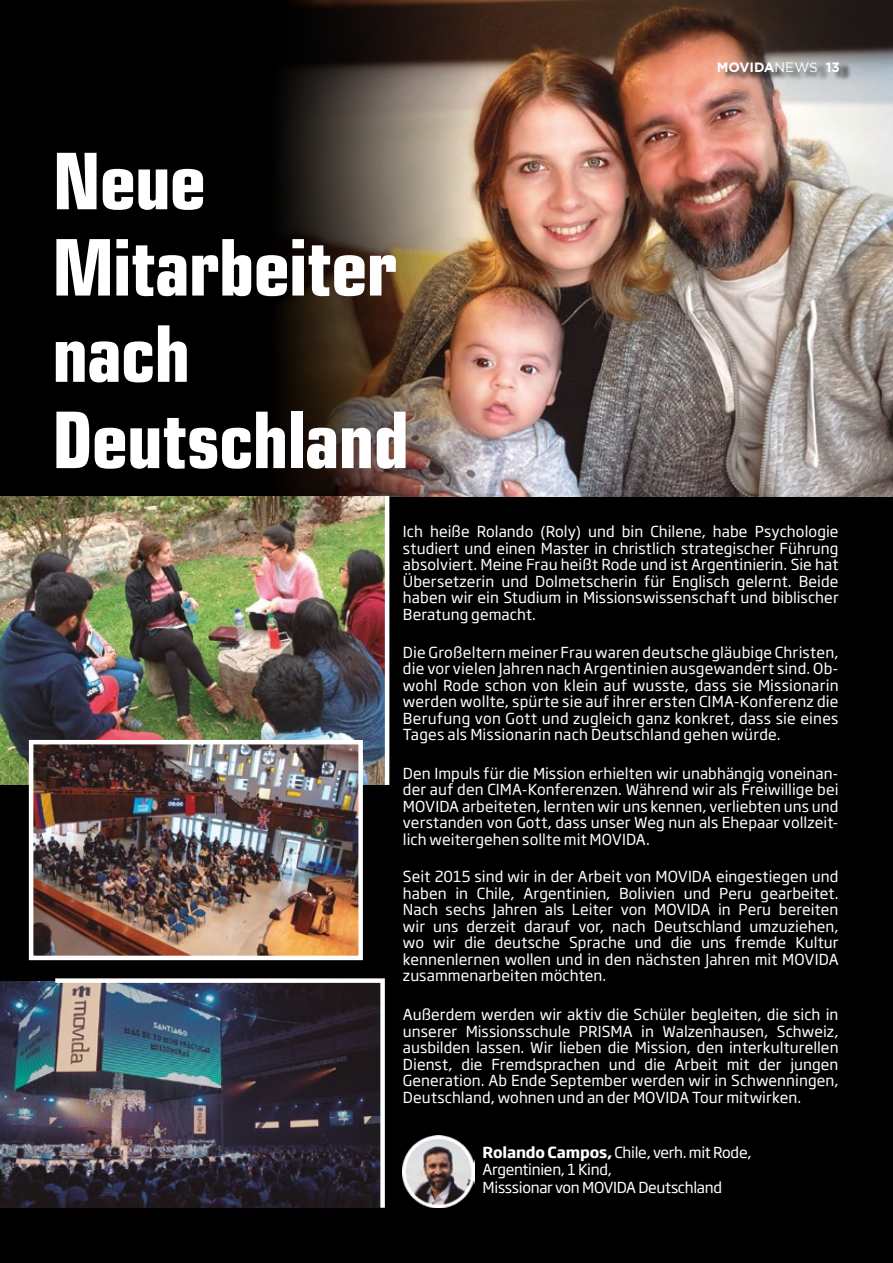
<style>
.page{position:relative;width:893px;height:1263px;background:#000}
.page>*{position:absolute;margin:0;border:0;box-sizing:border-box;transform-origin:0 0}
.t1{font:700 condensed 78px/86.2px "Eurostile LT Std";letter-spacing:-.015em;color:#fff}
.t2{font:15px/16.5px "Soho Gothic Pro";letter-spacing:.005em;color:#fff;text-align:justify}
.t3{font:15px/17.2px "Soho Gothic Pro";letter-spacing:-.02em;color:#fff}
.t4{font:700 13.5px "Gotham";color:#fff}
.s1{font-weight:400}
.s2{font-weight:700}
</style>
<div class="page">
<img style="left:281px;top:0;width:612px;height:496px">
<img style="left:0;top:496px;width:385px;height:289px">
<img style="left:0;top:981px;width:51px;height:227px">
<img style="left:51px;top:978px;width:334px;height:230px">
<img style="left:34px;top:745px;width:324px;height:210px">
<div style="left:29px;top:740px;width:334px;height:220px;border:4px solid #fff"></div>
<hr style="left:385px;top:496px;width:4px;height:289px;background:#fff">
<img style="left:403px;top:1136px;width:71px;height:71px">
<div style="left:722px;top:62px;width:129px;height:19px;background:#000;opacity:.75"></div>
<h1 class="t1" style="left:52px;top:138px;width:359px">Neue<br>Mitarbeiter nach<br>Deutschland</h1>
<p class="t4" style="left:717px;top:59px;width:124px">MOVIDA<span class="s1">NEWS</span> 13</p>
<p class="t2" style="left:403px;top:522px;width:437px">Ich heiße Rolando (Roly) und bin Chilene, habe Psychologie studiert und einen Master in christlich strategischer Führung absolviert. Meine Frau heißt Rode und ist Argentinierin. Sie hat Übersetzerin und Dolmetscherin für Englisch gelernt. Beide haben wir ein Studium in Missionswissenschaft und biblischer Beratung gemacht.</p>
<p class="t2" style="left:403px;top:643px;width:437px">Die Großeltern meiner Frau waren deutsche gläubige Christen, die vor vielen Jahren nach Argentinien ausgewandert sind. Ob&shy;wohl Rode schon von klein auf wusste, dass sie Missionarin werden wollte, spürte sie auf ihrer ersten CIMA-Konferenz die Berufung von Gott und zugleich ganz konkret, dass sie eines Tages als Missionarin nach Deutschland gehen würde.</p>
<p class="t2" style="left:403px;top:764px;width:437px">Den Impuls für die Mission erhielten wir unabhängig voneinan&shy;der auf den CIMA-Konferenzen. Während wir als Freiwillige bei MOVIDA arbeiteten, lernten wir uns kennen, verliebten uns und verstanden von Gott, dass unser Weg nun als Ehepaar vollzeit&shy;lich weitergehen sollte mit MOVIDA.</p>
<p class="t2" style="left:403px;top:867px;width:437px">Seit 2015 sind wir in der Arbeit von MOVIDA eingestiegen und haben in Chile, Argentinien, Bolivien und Peru gearbeitet.<br>Nach sechs Jahren als Leiter von MOVIDA in Peru bereiten wir uns derzeit darauf vor, nach Deutschland umzuziehen, wo wir die deutsche Sprache und die uns fremde Kultur kennenlernen wollen und in den nächsten Jahren mit MOVIDA zusammenarbeiten möchten.</p>
<p class="t2" style="left:403px;top:1005px;width:437px">Außerdem werden wir aktiv die Schüler begleiten, die sich in unserer Missionsschule PRISMA in Walzenhausen, Schweiz, ausbilden lassen. Wir lieben die Mission, den interkulturellen Dienst, die Fremdsprachen und die Arbeit mit der jungen Generation. Ab Ende September werden wir in Schwenningen, Deutschland, wohnen und an der MOVIDA Tour mitwirken.</p>
<p class="t3" style="left:483px;top:1143px;width:270px"><span class="s2">Rolando Campos,</span> Chile, verh. mit Rode,<br>Argentinien, 1 Kind,<br>Misssionar von MOVIDA Deutschland</p>
</div>
